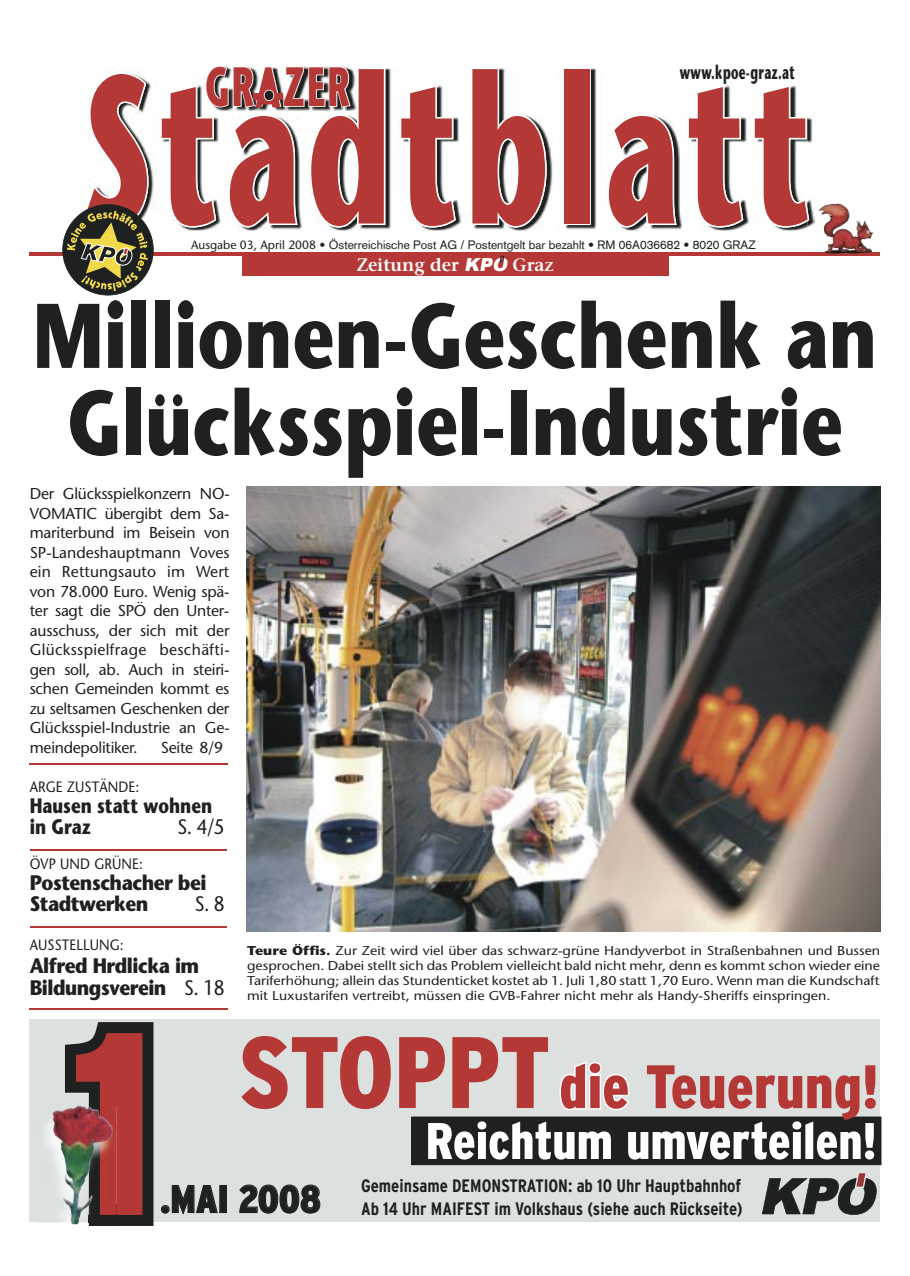
<style>
.page{position:relative;width:910px;height:1276px;background:#fff}
.page>*{position:absolute;margin:0;border:0;box-sizing:border-box;transform-origin:0 0}
.t1{font:900 condensed 259.65px "Interstate";color:#b43936}
.t2{font:700 210px "Stone Sans";letter-spacing:.06em;color:#b43936;scale:.6 1}
.t3{font:900 condensed 101.1px "Interstate";letter-spacing:-.005em;color:#b43936}
.t4{font:700 91.5px/87px "Stone Sans";color:#1f2121;text-align:center;scale:.8 1}
.t5{font:900 condensed 61.2px "Interstate";color:#b43936}
.t6{font:700 55.2px "Stone Sans";letter-spacing:.06em;color:#b43936;scale:.6 1}
.t7{font:900 condensed 51.3px "Interstate";color:#fff}
.t8{font:900 condensed 38.55px "Interstate";color:#1f2121}
.t9{font:700 21px/21px "Stone Sans";letter-spacing:-.025em;color:#1f2121;scale:.9 1}
.t10{font:700 21px/21px "Stone Sans";color:#1f2121;scale:.8 1}
.t11{font:21px "Stone Sans";color:#1f2121;scale:.9 1}
.t12{font:700 19.5px "Stone Sans";letter-spacing:.03em;color:#1f2121;scale:.6 1}
.t13{font:700 condensed 18px/22.5px "Interstate";color:#1f2121}
.t14{font:600 18px "Stone Serif";color:#fff}
.t15{font:15.75px/19.5px "Stone Sans";letter-spacing:-.015em;color:#1f2121;text-align:justify}
.t16{font:15px "Stone Sans";letter-spacing:.01em;color:#1f2121;scale:.9 1}
.t17{font:12.75px/15px "Stone Sans";color:#1f2121;text-align:justify;scale:1.11 1}
.t18{font:12px "Akzidenz Grotesk";color:#1f2121}
.s1{font-family:"Arial";font-weight:900;font-style:italic}
.s2{font-family:"Stone Sans"}
.s3{font-weight:400}
.s4{font-weight:700}
</style>
<div class="page">
<div style="left:30px;top:1019px;width:850px;height:203px;background:#dce0df"></div>
<img style="left:183px;top:117px;width:632px;height:114px">
<svg style="left:91px;top:68px;width:718px;height:160px"></svg>
<hr style="left:30px;top:253px;width:850px;height:3px;background:#b43936">
<div style="left:242px;top:253px;width:427px;height:23px;background:#b43936"></div>
<svg style="left:500px;top:256px;width:4px;height:6px"></svg>
<img style="left:208px;top:69px;width:148px;height:42px">
<svg style="left:205px;top:66px;width:147px;height:43px"></svg>
<hr style="left:30px;top:849px;width:196px;height:1px;background:#b43936">
<hr style="left:30px;top:763px;width:198px;height:2px;background:#b43936">
<svg style="left:62px;top:204px;width:92px;height:91px"></svg>
<hr style="left:30px;top:1007px;width:198px;height:2px;background:#b43936">
<hr style="left:30px;top:926px;width:196px;height:2px;background:#b43936">
<img style="left:247px;top:486px;width:633px;height:445px">
<svg style="left:65px;top:1022px;width:88px;height:204px"></svg>
<div style="left:161px;top:1205px;width:9px;height:8px;border:1px solid #1f2121;border-radius:50%"></div>
<svg style="left:171px;top:1185px;width:47px;height:30px"></svg>
<div style="left:219px;top:1185px;width:8px;height:28px;border:1px solid #1f2121"></div>
<svg style="left:239px;top:1184px;width:82px;height:30px"></svg>
<svg style="left:411px;top:1062px;width:470px;height:103px"></svg>
<svg style="left:762px;top:1173px;width:115px;height:42px"></svg>
<img style="left:833px;top:208px;width:16px;height:26px">
<img style="left:37px;top:1222px;width:52px;height:4px">
<img style="left:45px;top:1107px;width:31px;height:45px">
<img style="left:89px;top:1215px;width:27px;height:11px">
<img style="left:89px;top:1107px;width:27px;height:108px">
<img style="left:53px;top:1109px;width:60px;height:115px">
<h3 class="t6" style="left:205px;top:52px;width:242px">GRAZER</h3>
<h3 class="t12" style="left:680px;top:60px;width:193px">www.kpoe-graz.at</h3>
<h2 class="t2" style="left:82px;top:17px;width:1217px">Stadtblatt</h2>
<h3 class="t14" style="left:357px;top:253px;width:198px">Zeitung der <span class="s1">KPO</span> Graz</h3>
<p class="t18" style="left:191px;top:238px;width:566px"><span class="s2">Ausgabe 03, April 2008 •</span> Österreichische Post AG / Postentgelt bar bezahlt • RM 06A036682 • 8020 GRAZ</p>
<h3 class="t4" style="left:33px;top:291px;width:1057px">Millionen-Geschenk an<br>Glücksspiel-Industrie</h3>
<p class="t15" style="left:30px;top:484px;width:201px">Der Glücksspielkonzern NO-VOMATIC übergibt dem Sa&shy;mariterbund im Beisein von SP-Landeshauptmann Voves ein Rettungsauto im Wert von 78.000 Euro. Wenig spä&shy;ter sagt die SPÖ den Unter&shy;ausschuss, der sich mit der Glücksspielfrage beschäfti&shy;gen soll, ab. Auch in steiri&shy;schen Gemeinden kommt es zu seltsamen Geschenken der Glücksspiel-Industrie an Ge&shy;meindepolitiker.</p>
<p class="t15" style="left:161px;top:737px;width:64px">Seite 8/9</p>
<p class="t16" style="left:30px;top:777px;width:123px">ARGE ZUSTÄNDE:</p>
<h3 class="t10" style="left:30px;top:795px;width:229px">Hausen statt wohnen in Graz</h3>
<h3 class="t11" style="left:177px;top:814px;width:54px">S. 4/5</h3>
<p class="t16" style="left:30px;top:854px;width:127px">ÖVP UND GRÜNE:</p>
<h3 class="t9" style="left:30px;top:871px;width:198px">Postenschacher bei<br>Stadtwerken</h3>
<h3 class="t11" style="left:195px;top:890px;width:35px">S. 8</h3>
<p class="t16" style="left:30px;top:936px;width:106px">AUSSTELLUNG:</p>
<h3 class="t9" style="left:30px;top:954px;width:218px;line-height:22.5px">Alfred Hrdlicka im<br>Bildungsverein <span class="s3">S. 18</span></h3>
<p class="t17" style="left:247px;top:943px;width:572px"><span class="s4">Teure Öffis.</span> Zur Zeit wird viel über das schwarz-grüne Handyverbot in Straßenbahnen und Bussen gesprochen. Dabei stellt sich das Problem vielleicht bald nicht mehr, denn es kommt schon wieder eine Tariferhöhung; allein das Stundenticket kostet ab 1. Juli 1,80 statt 1,70 Euro. Wenn man die Kundschaft mit Luxustarifen vertreibt, müssen die GVB-Fahrer nicht mehr als Handy-Sheriffs einspringen.</p>
<h1 class="t1" style="left:70px;top:979px;width:88px">1</h1>
<h3 class="t3" style="left:238px;top:1016px;width:314px">STOPPT</h3>
<h3 class="t7" style="left:425px;top:1112px;width:453px">Reichtum umverteilen!</h3>
<h3 class="t5" style="left:559px;top:1052px;width:321px">die Teuerung!</h3>
<h3 class="t8" style="left:160px;top:1177px;width:162px">.MAI 2008</h3>
<h3 class="t13" style="left:361px;top:1174px;width:383px">Gemeinsame DEMONSTRATION: ab 10 Uhr Hauptbahnhof<br>Ab 14 Uhr MAIFEST im Volkshaus (siehe auch Rückseite)</h3>
</div>
